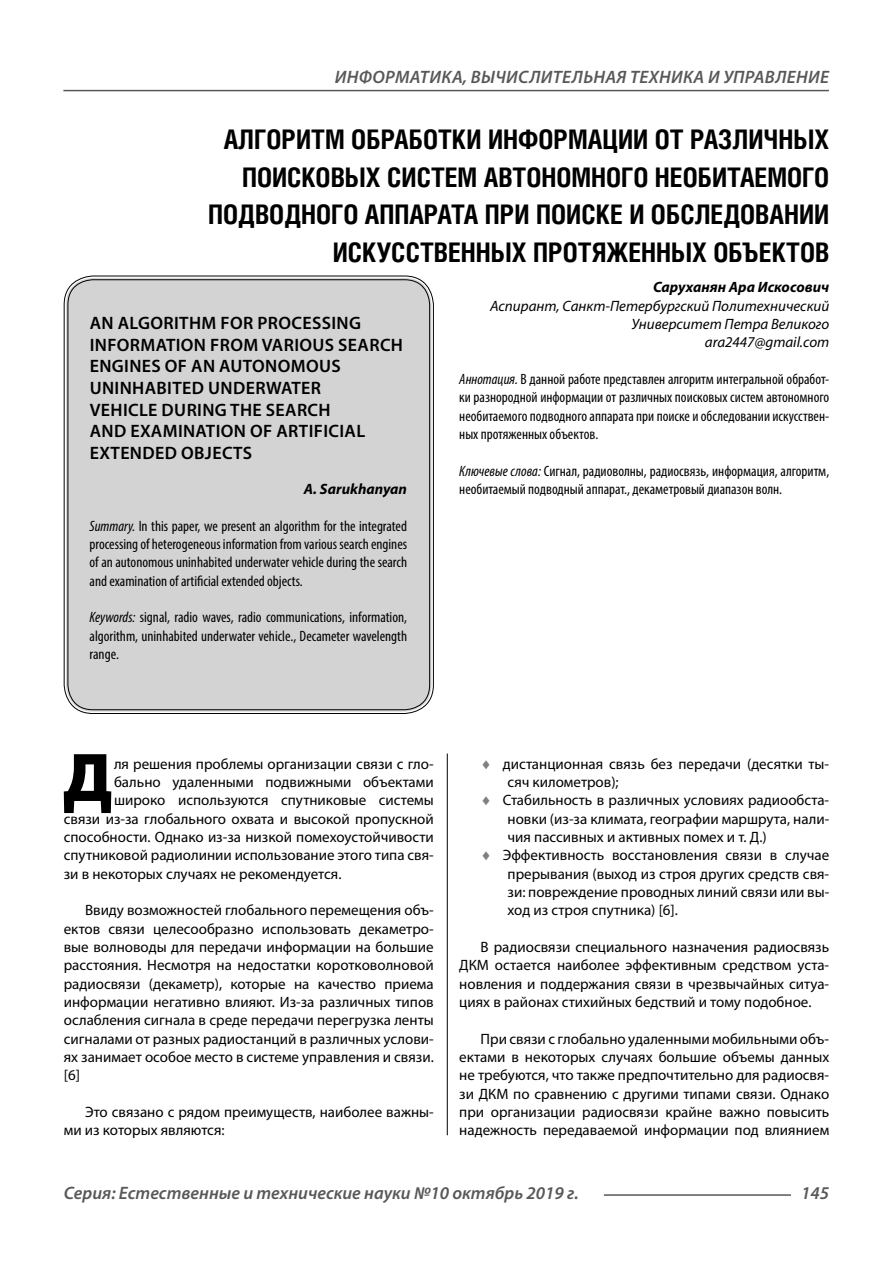
<style>
.page{position:relative;width:893px;height:1263px;background:#fff}
.page>*{position:absolute;margin:0;border:0;box-sizing:border-box;transform-origin:0 0}
.t1{font:900 69.3px "Myriad Pro";color:#000}
.t2{font:700 27px/37.5px "Helios Cond C";color:#000;text-align:right}
.t3{font:600 18px/21.6px "Myriad Pro";letter-spacing:.02em;color:#000}
.t4{font:italic 600 18px "Myriad Pro";color:#585858}
.t5{font:italic 600 18px "Myriad Pro";letter-spacing:.02em;color:#585858}
.t6{font:15px/18.3px "Myriad Pro";color:#000;text-align:justify}
.t7{font:condensed 15px/18.3px "Myriad Pro";color:#000;text-align:justify}
.t8{font:italic 15px/18.3px "Myriad Pro";color:#000;text-align:right}
.t9{font:italic 700 15px "Myriad Pro";color:#000}
.s1{font-style:italic}
.s2{color:#808080}
</style>
<div class="page">
<hr style="left:447px;top:128px;width:1px;height:1007px;background:#000">
<div style="left:43px;top:0;width:786px;height:753px;background:#fff"></div>
<div style="left:66px;top:278px;width:365px;height:434px;background:#d3d3d3;border-radius:27px"></div>
<hr style="left:604px;top:1194px;width:187px;height:2px;background:#585858">
<hr style="left:63px;top:90px;width:766px;height:1px;background:#585858">
<p class="t5" style="left:335px;top:71px;width:496px">ИНФОРМАТИКА, ВЫЧИСЛИТЕЛЬНАЯ ТЕХНИКА И УПРАВЛЕНИЕ</p>
<h2 class="t2" style="left:208px;top:123px;width:622px">АЛГОРИТМ ОБРАБОТКИ ИНФОРМАЦИИ ОТ РАЗЛИЧНЫХ ПОИСКОВЫХ СИСТЕМ АВТОНОМНОГО НЕОБИТАЕМОГО ПОДВОДНОГО АППАРАТА ПРИ ПОИСКЕ И ОБСЛЕДОВАНИИ ИСКУССТВЕННЫХ ПРОТЯЖЕННЫХ ОБЪЕКТОВ</h2>
<p class="t9" style="left:653px;top:282px;width:178px">Саруханян Ара Искосович</p>
<p class="t8" style="left:490px;top:298px;width:341px">Аспирант, Санкт-Петербургский Политехнический<br>Университет Петра Великого<br>ara2447@gmail.com</p>
<p class="t7" style="left:459px;top:371px;width:371px"><span class="s1">Аннотация.</span> В данной работе представлен алгоритм интегральной обработ&shy;ки разнородной информации от различных поисковых систем автономного необитаемого подводного аппарата при поиске и обследовании искусствен&shy;ных протяженных объектов.</p>
<p class="t7" style="left:459px;top:463px;width:371px"><span class="s1">Ключевые слова:</span> Сигнал, радиоволны, радиосвязь, информация, алгоритм, необитаемый подводный аппарат., декаметровый диапазон волн.</p>
<p class="t3" style="left:90px;top:314px;width:315px">AN ALGORITHM FOR PROCESSING<br>INFORMATION FROM VARIOUS SEARCH<br>ENGINES OF AN AUTONOMOUS<br>UNINHABITED UNDERWATER<br>VEHICLE DURING THE SEARCH<br>AND EXAMINATION OF ARTIFICIAL<br>EXTENDED OBJECTS</p>
<p class="t9" style="left:304px;top:483px;width:105px">A. Sarukhanyan</p>
<p class="t7" style="left:90px;top:518px;width:319px"><span class="s1">Summary.</span> In this paper, we present an algorithm for the integrated processing of heterogeneous information from various search engines of an autonomous uninhabited underwater vehicle during the search and examination of artificial extended objects.</p>
<p class="t7" style="left:90px;top:610px;width:319px"><span class="s1">Keywords:</span> signal, radio waves, radio communications, information, algorithm, uninhabited underwater vehicle., Decameter wavelength range.</p>
<h1 class="t1" style="left:63px;top:751px;width:51px">Д</h1>
<p class="t6" style="left:114px;top:756px;width:321px">ля решения проблемы организации связи с гло-</p>
<p class="t6" style="left:114px;top:774px;width:321px">бально удаленными подвижными объектами</p>
<p class="t6" style="left:114px;top:792px;width:321px">широко используются спутниковые системы</p>
<p class="t6" style="left:64px;top:811px;width:371px">связи из-за глобального охвата и высокой пропускной</p>
<p class="t6" style="left:64px;top:829px;width:371px">способности. Однако из-за низкой помехоустойчивости</p>
<p class="t6" style="left:64px;top:847px;width:371px">спутниковой радиолинии использование этого типа свя-</p>
<p class="t6" style="left:64px;top:866px;width:279px">зи в некоторых случаях не рекомендуется.</p>
<p class="t6" style="left:64px;top:902px;width:371px;text-indent:21px">Ввиду возможностей глобального перемещения объ&shy;ектов связи целесообразно использовать декаметро&shy;вые волноводы для передачи информации на большие расстояния. Несмотря на недостатки коротковолновой радиосвязи (декаметр), которые на качество приема информации негативно влияют. Из-за различных типов ослабления сигнала в среде передачи перегрузка ленты сигналами от разных радиостанций в различных услови&shy;ях занимает особое место в системе управления и связи. [6]</p>
<p class="t6" style="left:64px;top:1104px;width:371px;text-indent:21px">Это связано с рядом преимуществ, наиболее важны&shy;ми из которых являются:</p>
<p class="t6" style="left:507px;top:756px;width:323px;text-indent:-27px"><span class="s2">◻</span> дистанционная связь без передачи (десятки ты&shy;сяч километров);</p>
<p class="t6" style="left:507px;top:792px;width:323px;text-indent:-27px"><span class="s2">◻</span> Стабильность в различных условиях радиообста&shy;новки (из-за климата, географии маршрута, нали&shy;чия пассивных и активных помех и т. Д.)</p>
<p class="t6" style="left:507px;top:847px;width:323px;text-indent:-27px"><span class="s2">◻</span> Эффективность восстановления связи в случае прерывания (выход из строя других средств свя&shy;зи: повреждение проводных линий связи или вы&shy;ход из строя спутника) [6].</p>
<p class="t6" style="left:459px;top:939px;width:371px;text-indent:21px">В радиосвязи специального назначения радиосвязь ДКМ остается наиболее эффективным средством уста&shy;новления и поддержания связи в чрезвычайных ситуа&shy;циях в районах стихийных бедствий и тому подобное.</p>
<p class="t6" style="left:459px;top:1031px;width:371px;text-indent:21px">При связи с глобально удаленными мобильными объ&shy;ектами в некоторых случаях большие объемы данных не требуются, что также предпочтительно для радиосвя&shy;зи ДКМ по сравнению с другими типами связи. Однако при организации радиосвязи крайне важно повысить надежность передаваемой информации под влиянием</p>
<p class="t4" style="left:64px;top:1186px;width:516px">Серия: Естественные и технические науки №10 октябрь 2019 г.</p>
<p class="t4" style="left:801px;top:1186px;width:30px">145</p>
</div>
